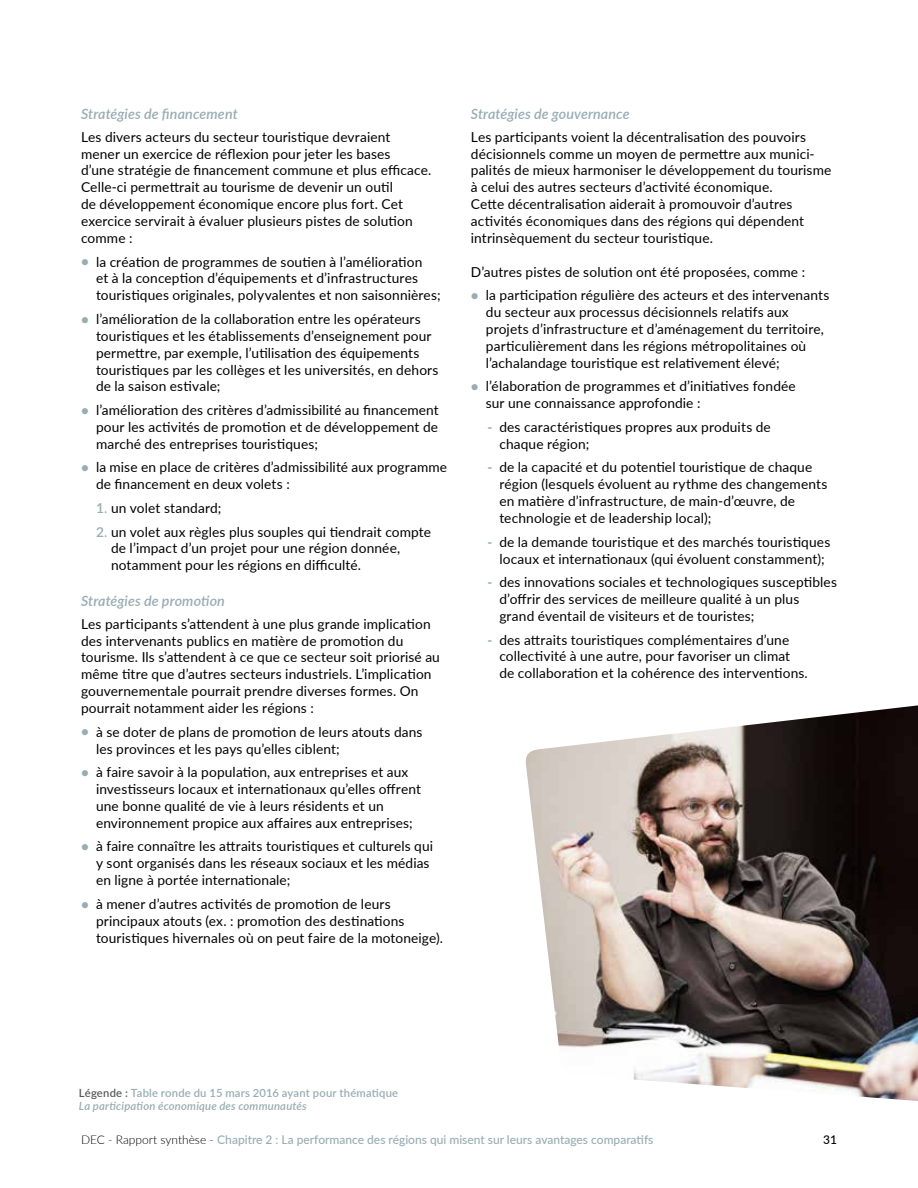
<style>
.page{position:relative;width:918px;height:1188px;background:#fff}
.page>*{position:absolute;margin:0;border:0;box-sizing:border-box;transform-origin:0 0}
.t1{font:italic 600 14.25px "Lato";letter-spacing:.005em;color:#98acb3}
.t2{font:13.65px/16.8px "Lato";letter-spacing:.01em;color:#000}
.t3{font:500 12px "Lato";color:#98acb3}
.t4{font:500 12px "Lato";color:#000}
.t5{font:600 11.25px/13.5px "Lato";letter-spacing:.02em;color:#98acb3}
.s1{color:#98acb3}
.s2{font-weight:600;color:#98acb3}
.s3{font-weight:500;color:#98acb3}
.s4{font-weight:800;font-size:13.2px;color:#98acb3}
.s5{color:#595a5c}
.s6{font-style:italic}
.s7{font-weight:300;color:#000}
</style>
<div class="page">
<img style="left:525px;top:705px;width:393px;height:396px">
<p class="t1" style="left:81px;top:104px;width:158px">Stratégies de financement</p>
<p class="t2" style="left:81px;top:128px;width:352px">Les divers acteurs du secteur touristique devraient mener un exercice de réflexion pour jeter les bases<br>d’une stratégie de financement commune et plus efficace.<br>Celle-ci permettrait au tourisme de devenir un outil<br>de développement économique encore plus fort. Cet exercice servirait à évaluer plusieurs pistes de solution comme :</p>
<p class="t2" style="left:96px;top:253px;width:346px;text-indent:-15px"><span class="s1">●</span> la création de programmes de soutien à l’amélioration<br>et à la conception d’équipements et d’infrastructures touristiques originales, polyvalentes et non saisonnières;</p>
<p class="t2" style="left:96px;top:310px;width:344px;text-indent:-15px"><span class="s1">●</span> l’amélioration de la collaboration entre les opérateurs touristiques et les établissements d’enseignement pour permettre, par exemple, l’utilisation des équipements touristiques par les collèges et les universités, en dehors de la saison estivale;</p>
<p class="t2" style="left:96px;top:401px;width:344px;text-align:justify;text-indent:-15px"><span class="s1">●</span> l’amélioration des critères d’admissibilité au financement pour les activités de promotion et de développement de marché des entreprises touristiques;</p>
<p class="t2" style="left:96px;top:459px;width:353px;text-indent:-15px"><span class="s1">●</span> la mise en place de critères d’admissibilité aux programme de financement en deux volets :</p>
<p class="t2" style="left:96px;top:499px;width:127px"><span class="s2">1</span><span class="s3">.</span> un volet standard;</p>
<p class="t2" style="left:111px;top:523px;width:322px;text-indent:-15px"><span class="s2">2</span><span class="s3">.</span> un volet aux règles plus souples qui tiendrait compte de l’impact d’un projet pour une région donnée, notamment pour les régions en difficulté.</p>
<p class="t1" style="left:81px;top:591px;width:145px">Stratégies de promotion</p>
<p class="t2" style="left:81px;top:615px;width:360px">Les participants s’attendent à une plus grande implication des intervenants publics en matière de promotion du tourisme. Ils s’attendent à ce que ce secteur soit priorisé au même titre que d’autres secteurs industriels. L’implication gouvernementale pourrait prendre diverses formes. On pourrait notamment aider les régions :</p>
<p class="t2" style="left:96px;top:723px;width:328px;text-indent:-15px"><span class="s1">●</span> à se doter de plans de promotion de leurs atouts dans les provinces et les pays qu’elles ciblent;</p>
<p class="t2" style="left:96px;top:763px;width:327px;text-indent:-15px"><span class="s1">●</span> à faire savoir à la population, aux entreprises et aux investisseurs locaux et internationaux qu’elles offrent une bonne qualité de vie à leurs résidents et un environnement propice aux affaires aux entreprises;</p>
<p class="t2" style="left:96px;top:837px;width:339px;text-indent:-15px"><span class="s1">●</span> à faire connaître les attraits touristiques et culturels qui y sont organisés dans les réseaux sociaux et les médias en ligne à portée internationale;</p>
<p class="t2" style="left:96px;top:895px;width:349px;text-indent:-15px"><span class="s1">●</span> à mener d’autres activités de promotion de leurs principaux atouts (ex. : promotion des destinations touristiques hivernales où on peut faire de la motoneige).</p>
<p class="t1" style="left:471px;top:104px;width:160px">Stratégies de gouvernance</p>
<p class="t2" style="left:471px;top:128px;width:362px">Les participants voient la décentralisation des pouvoirs décisionnels comme un moyen de permettre aux munici&shy;palités de mieux harmoniser le développement du tourisme à celui des autres secteurs d’activité économique.<br>Cette décentralisation aiderait à promouvoir d’autres activités économiques dans des régions qui dépendent intrinsèquement du secteur touristique.</p>
<p class="t2" style="left:471px;top:263px;width:336px">D’autres pistes de solution ont été proposées, comme :</p>
<p class="t2" style="left:486px;top:286px;width:345px;text-indent:-15px"><span class="s1">●</span> la participation régulière des acteurs et des intervenants du secteur aux processus décisionnels relatifs aux projets d’infrastructure et d’aménagement du territoire, particulièrement dans les régions métropolitaines où l’achalandage touristique est relativement élevé;</p>
<p class="t2" style="left:486px;top:378px;width:311px;text-indent:-15px"><span class="s1">●</span> l’élaboration de programmes et d’initiatives fondée sur une connaissance approfondie :</p>
<p class="t2" style="left:499px;top:418px;width:273px;text-indent:-12px"><span class="s4">-</span> des caractéristiques propres aux produits de chaque région;</p>
<p class="t2" style="left:499px;top:459px;width:329px;text-indent:-12px"><span class="s4">-</span> de la capacité et du potentiel touristique de chaque région (lesquels évoluent au rythme des changements en matière d’infrastructure, de main-d’œuvre, de technologie et de leadership local);</p>
<p class="t2" style="left:487px;top:533px;width:344px;text-align:center"><span class="s4">-</span> de la demande touristique et des marchés touristiques locaux et internationaux (qui évoluent constamment);</p>
<p class="t2" style="left:499px;top:573px;width:339px;text-indent:-12px"><span class="s4">-</span> des innovations sociales et technologiques susceptibles d’offrir des services de meilleure qualité à un plus grand éventail de visiteurs et de touristes;</p>
<p class="t2" style="left:499px;top:631px;width:310px;text-indent:-12px"><span class="s4">-</span> des attraits touristiques complémentaires d’une collectivité à une autre, pour favoriser un climat de collaboration et la cohérence des interventions.</p>
<p class="t5" style="left:79px;top:1085px;width:321px"><span class="s5">Légende :</span> Table ronde du 15 mars 2016 ayant pour thématique<br><span class="s6">La participation économique des communautés</span></p>
<p class="t3" style="left:81px;top:1131px;width:574px"><span class="s7">DEC - Rapport synthèse -</span> Chapitre 2 : La performance des régions qui misent sur leurs avantages comparatifs</p>
<p class="t4" style="left:823px;top:1131px;width:15px">31</p>
</div>
